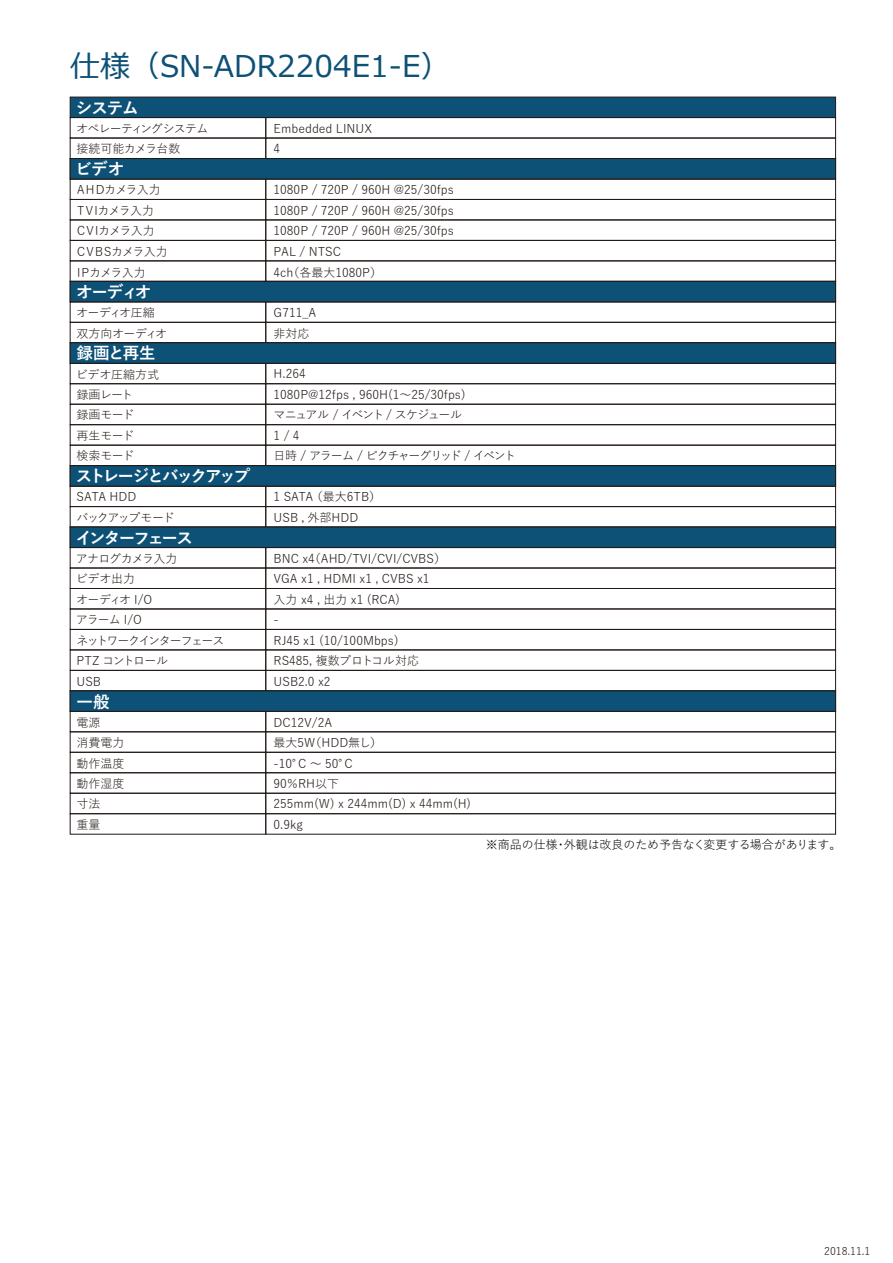
<style>
.page{position:relative;width:893px;height:1263px;background:#fff}
.page>*{position:absolute;margin:0;border:0;box-sizing:border-box;transform-origin:0 0}
.t1{font:30px "Meiryo UI";color:#0d5177}
.t2{font:700 16.5px "Yu Gothic";letter-spacing:-.105em;color:#fff}
.t3{font:12px/20.4px "Yu Gothic";color:#221815}
.t4{font:12px/20.4px "Yu Gothic";letter-spacing:-.08em;color:#221815}
.t5{font:12px "Yu Gothic";letter-spacing:-.005em;color:#040000}
.t6{font:12px "Yu Gothic";letter-spacing:-.145em;color:#221815}
.t7{font:12px "Yu Gothic";letter-spacing:-.11em;color:#221815}
.t8{font:12px "Yu Gothic";letter-spacing:-.1em;color:#221815}
.t9{font:12px/20.4px "Yu Gothic";letter-spacing:-.04em;color:#221815}
.t10{font:12px/20.4px "Yu Gothic";letter-spacing:-.045em;color:#221815}
.t11{font:12px "Yu Gothic";letter-spacing:-.065em;color:#221815}
.t12{font:12px "Yu Gothic";letter-spacing:-.18em;color:#221815}
.t13{font:12px "Yu Gothic";letter-spacing:-.03em;color:#221815}
.t14{font:10.5px "Yu Gothic";color:#221815}
</style>
<div class="page">
<div style="left:70px;top:97px;width:766px;height:21px;background:#0d5177;border:1px solid #221815"></div>
<div style="left:70px;top:117px;width:196px;height:21px;border:1px solid #221815"></div>
<div style="left:265px;top:117px;width:571px;height:21px;border:1px solid #221815"></div>
<div style="left:70px;top:138px;width:196px;height:21px;border:1px solid #221815"></div>
<div style="left:265px;top:138px;width:571px;height:21px;border:1px solid #221815"></div>
<div style="left:70px;top:179px;width:196px;height:21px;border:1px solid #221815"></div>
<div style="left:265px;top:179px;width:571px;height:21px;border:1px solid #221815"></div>
<div style="left:70px;top:199px;width:196px;height:21px;border:1px solid #221815"></div>
<div style="left:265px;top:199px;width:571px;height:21px;border:1px solid #221815"></div>
<div style="left:70px;top:240px;width:196px;height:21px;border:1px solid #221815"></div>
<div style="left:265px;top:240px;width:571px;height:21px;border:1px solid #221815"></div>
<div style="left:70px;top:260px;width:196px;height:22px;border:1px solid #221815"></div>
<div style="left:265px;top:260px;width:571px;height:22px;border:1px solid #221815"></div>
<div style="left:70px;top:322px;width:196px;height:21px;border:1px solid #221815"></div>
<div style="left:265px;top:322px;width:571px;height:21px;border:1px solid #221815"></div>
<div style="left:70px;top:383px;width:196px;height:22px;border:1px solid #221815"></div>
<div style="left:265px;top:383px;width:571px;height:22px;border:1px solid #221815"></div>
<div style="left:70px;top:404px;width:196px;height:21px;border:1px solid #221815"></div>
<div style="left:265px;top:404px;width:571px;height:21px;border:1px solid #221815"></div>
<div style="left:70px;top:424px;width:196px;height:21px;border:1px solid #221815"></div>
<div style="left:265px;top:424px;width:571px;height:21px;border:1px solid #221815"></div>
<div style="left:70px;top:445px;width:196px;height:21px;border:1px solid #221815"></div>
<div style="left:265px;top:445px;width:571px;height:21px;border:1px solid #221815"></div>
<div style="left:70px;top:486px;width:196px;height:21px;border:1px solid #221815"></div>
<div style="left:265px;top:486px;width:571px;height:21px;border:1px solid #221815"></div>
<div style="left:70px;top:506px;width:196px;height:21px;border:1px solid #221815"></div>
<div style="left:265px;top:506px;width:571px;height:21px;border:1px solid #221815"></div>
<div style="left:70px;top:568px;width:196px;height:21px;border:1px solid #221815"></div>
<div style="left:265px;top:568px;width:571px;height:21px;border:1px solid #221815"></div>
<div style="left:70px;top:588px;width:196px;height:21px;border:1px solid #221815"></div>
<div style="left:265px;top:588px;width:571px;height:21px;border:1px solid #221815"></div>
<div style="left:70px;top:629px;width:196px;height:21px;border:1px solid #221815"></div>
<div style="left:265px;top:629px;width:571px;height:21px;border:1px solid #221815"></div>
<div style="left:70px;top:649px;width:196px;height:22px;border:1px solid #221815"></div>
<div style="left:265px;top:649px;width:571px;height:22px;border:1px solid #221815"></div>
<div style="left:70px;top:670px;width:196px;height:21px;border:1px solid #221815"></div>
<div style="left:265px;top:670px;width:571px;height:21px;border:1px solid #221815"></div>
<div style="left:70px;top:731px;width:196px;height:22px;border:1px solid #221815"></div>
<div style="left:265px;top:731px;width:571px;height:22px;border:1px solid #221815"></div>
<div style="left:70px;top:752px;width:196px;height:21px;border:1px solid #221815"></div>
<div style="left:265px;top:752px;width:571px;height:21px;border:1px solid #221815"></div>
<div style="left:70px;top:772px;width:196px;height:22px;border:1px solid #221815"></div>
<div style="left:265px;top:772px;width:571px;height:22px;border:1px solid #221815"></div>
<div style="left:70px;top:793px;width:196px;height:21px;border:1px solid #221815"></div>
<div style="left:265px;top:793px;width:571px;height:21px;border:1px solid #221815"></div>
<div style="left:70px;top:813px;width:196px;height:21px;border:1px solid #221815"></div>
<div style="left:265px;top:813px;width:571px;height:21px;border:1px solid #221815"></div>
<div style="left:70px;top:281px;width:766px;height:21px;background:#0d5177;border:1px solid #221815"></div>
<div style="left:70px;top:158px;width:766px;height:21px;background:#0d5177;border:1px solid #221815"></div>
<div style="left:70px;top:342px;width:766px;height:22px;background:#0d5177;border:1px solid #221815"></div>
<div style="left:70px;top:465px;width:766px;height:21px;background:#0d5177;border:1px solid #221815"></div>
<div style="left:70px;top:527px;width:766px;height:21px;background:#0d5177;border:1px solid #221815"></div>
<div style="left:70px;top:690px;width:766px;height:22px;background:#0d5177;border:1px solid #221815"></div>
<h1 class="t1" style="left:70px;top:46px;width:382px">仕様（SN-ADR2204E1-E）</h1>
<h2 class="t2" style="left:76px;top:98px;width:64px">システム</h2>
<p class="t11" style="left:76px;top:118px;width:134px">オペレーティングシステム</p>
<p class="t3" style="left:274px;top:117px;width:100px">Embedded LINUX</p>
<p class="t13" style="left:77px;top:138px;width:105px">接続可能カメラ台数</p>
<h2 class="t2" style="left:75px;top:160px;width:51px">ビデオ</h2>
<p class="t6" style="left:75px;top:179px;width:88px">ＡＨＤカメラ入力</p>
<p class="t6" style="left:75px;top:199px;width:81px">ＴＶＩカメラ入力</p>
<p class="t6" style="left:75px;top:220px;width:81px">ＣＶＩカメラ入力</p>
<p class="t12" style="left:75px;top:240px;width:94px">ＣＶＢＳカメラ入力</p>
<p class="t3" style="left:274px;top:137px;width:8px">4</p>
<p class="t3" style="left:274px;top:178px;width:182px;text-align:justify">1080P / 720P / 960H @25/30fps 1080P / 720P / 960H @25/30fps 1080P / 720P / 960H @25/30fps PAL / NTSC</p>
<p class="t7" style="left:73px;top:261px;width:74px">ＩＰカメラ入力</p>
<p class="t3" style="left:274px;top:260px;width:110px">4ch（各最大1080P）</p>
<p class="t10" style="left:76px;top:301px;width:93px">オーディオ圧縮双方向オーディオ</p>
<p class="t3" style="left:76px;top:362px;width:85px">ビデオ圧縮方式録画レート<br>録画モード<br>再生モード<br>検索モード</p>
<p class="t9" style="left:77px;top:485px;width:100px">SATA HDD<br>バックアップモード</p>
<p class="t4" style="left:76px;top:547px;width:150px">アナログカメラ入力<br>ビデオ出力<br>オーディオ I/O<br>アラーム I/O<br>ネットワークインターフェース<br>PTZ コントロール<br>USB</p>
<p class="t3" style="left:77px;top:710px;width:49px">電源<br>消費電力動作温度動作湿度寸法<br>重量</p>
<h2 class="t2" style="left:76px;top:283px;width:77px">オーディオ</h2>
<p class="t3" style="left:274px;top:301px;width:44px">G711_A非対応</p>
<p class="t3" style="left:274px;top:362px;width:194px">H.264<br>1080P@12fps , 960H(1～25/30fps)</p>
<h2 class="t2" style="left:77px;top:344px;width:81px">録画と再生</h2>
<p class="t7" style="left:273px;top:404px;width:190px">マニュアル / イベント / スケジュール</p>
<p class="t3" style="left:274px;top:424px;width:27px">1 / 4</p>
<p class="t8" style="left:273px;top:445px;width:244px">日時 / アラーム / ピクチャーグリッド / イベント</p>
<h2 class="t2" style="left:76px;top:467px;width:176px">ストレージとバックアップ</h2>
<p class="t3" style="left:274px;top:485px;width:109px">1 SATA （最大6TB）</p>
<p class="t3" style="left:274px;top:506px;width:86px">USB ，外部HDD</p>
<h2 class="t2" style="left:76px;top:528px;width:119px">インターフェース</h2>
<p class="t3" style="left:274px;top:547px;width:174px">BNC x4（AHD/TVI/CVI/CVBS）</p>
<p class="t3" style="left:274px;top:567px;width:157px">VGA x1 , HDMI x1 , CVBS x1</p>
<p class="t3" style="left:274px;top:588px;width:128px">入力 x4 , 出力 x1 (RCA)</p>
<p class="t3" style="left:274px;top:608px;width:7px">-</p>
<p class="t3" style="left:274px;top:628px;width:127px">RJ45 x1 (10/100Mbps)</p>
<p class="t3" style="left:274px;top:649px;width:147px">RS485, 複数プロトコル対応</p>
<p class="t3" style="left:274px;top:669px;width:58px">USB2.0 x2</p>
<h2 class="t2" style="left:77px;top:692px;width:34px">一般</h2>
<p class="t3" style="left:274px;top:710px;width:60px">DC12V/2A</p>
<p class="t3" style="left:274px;top:731px;width:110px">最大5W（HDD無し）</p>
<p class="t3" style="left:274px;top:751px;width:81px">-10°C ～ 50°C</p>
<p class="t3" style="left:274px;top:772px;width:67px">90％RH以下</p>
<p class="t3" style="left:274px;top:792px;width:199px">255mm(W) x 244mm(D) x 44mm(H)<br>0.9kg</p>
<p class="t5" style="left:486px;top:834px;width:357px">※商品の仕様・外観は改良のため予告なく変更する場合があります。</p>
<p class="t14" style="left:824px;top:1242px;width:48px">2018.11.1</p>
</div>
